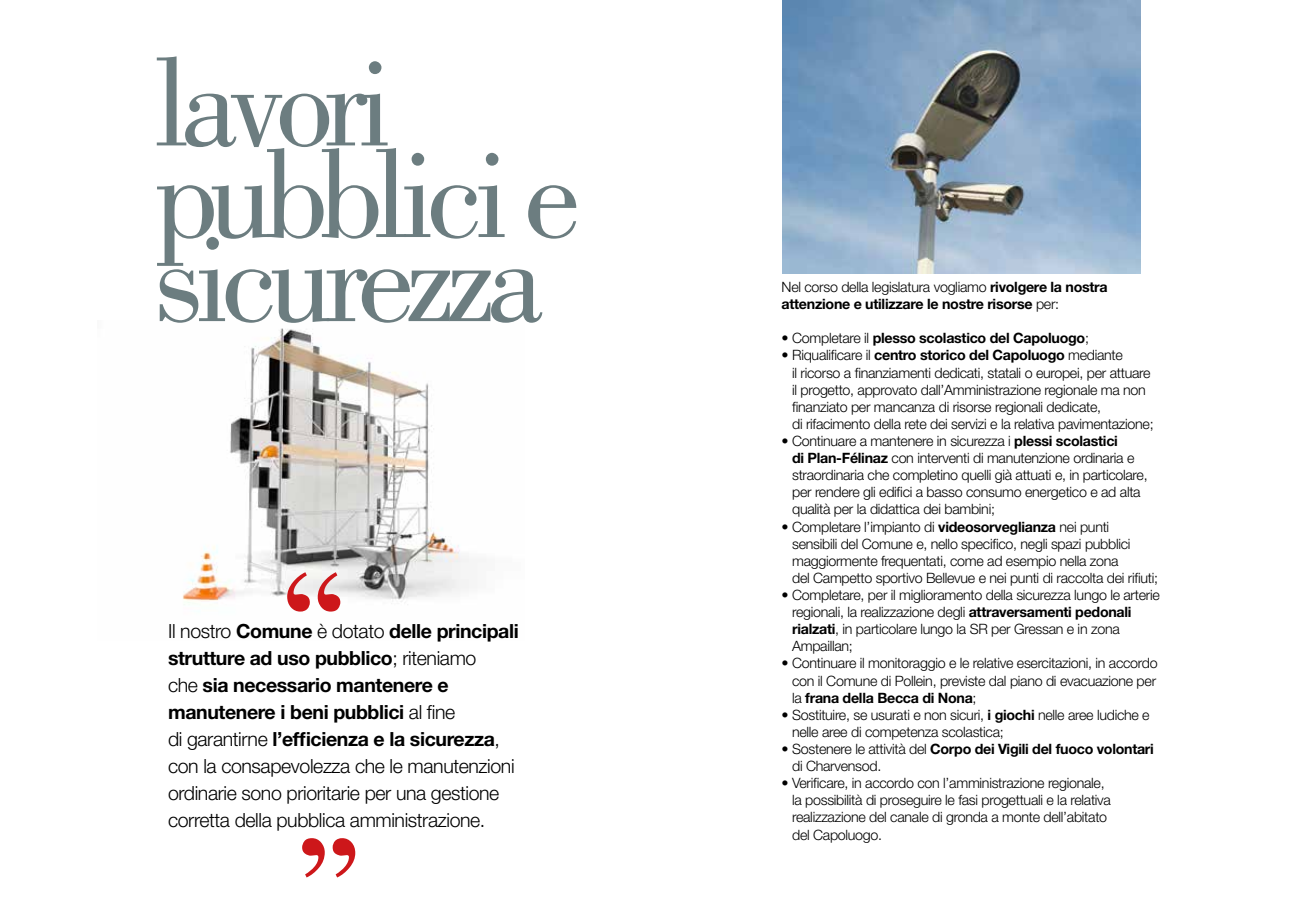
<style>
.page{position:relative;width:1302px;height:919px;background:#fff}
.page>*{position:absolute;margin:0;border:0;box-sizing:border-box;transform-origin:0 0}
.t1{font:127.5px/91.5px "Bodoni";letter-spacing:-.07em;color:#6c7d80}
.t2{font:300 19.5px/27px "Helvetica Neue";letter-spacing:-.02em;color:#000}
.t3{font:300 14.25px/17.1px "Helvetica Neue";letter-spacing:-.02em;color:#000}
.t4{font:700 14.25px/17.1px "Helvetica Neue";letter-spacing:-.02em;color:#000}
.s1{font-weight:700}
.s2{font-weight:300}
</style>
<div class="page">
<img style="left:182px;top:328px;width:287px;height:284px">
<svg style="left:287px;top:572px;width:23px;height:39px"></svg>
<svg style="left:318px;top:572px;width:22px;height:39px"></svg>
<svg style="left:332px;top:838px;width:23px;height:39px"></svg>
<svg style="left:302px;top:838px;width:23px;height:39px"></svg>
<img style="left:782px;top:0;width:358px;height:274px">
<h1 class="t1" style="left:154px;top:58px;width:428px">lavori pubblici e</h1>
<h1 class="t1" style="left:154px;top:233px;width:390px">sicurezza</h1>
<p class="t2" style="left:168px;top:616px;width:352px">Il nostro <span class="s1">Comune</span> è dotato <span class="s1">delle principali strutture ad uso pubblico</span>; riteniamo<br>che <span class="s1">sia necessario mantenere e manutenere i beni pubblici</span> al fine<br>di garantirne <span class="s1">l’efficienza e la sicurezza</span>, con la consapevolezza che le manutenzioni ordinarie sono prioritarie per una gestione corretta della pubblica amministrazione.</p>
<p class="t4" style="left:781px;top:278px;width:327px"><span class="s2">Nel corso della legislatura vogliamo</span> rivolgere la nostra attenzione e utilizzare le nostre risorse <span class="s2">per:</span></p>
<p class="t4" style="left:781px;top:329px;width:309px"><span class="s2">• Completare il</span> plesso scolastico del Capoluogo<span class="s2">;</span></p>
<p class="t3" style="left:792px;top:346px;width:363px;text-indent:-11px">• Riqualificare il <span class="s1">centro storico del Capoluogo</span> mediante<br>il ricorso a finanziamenti dedicati, statali o europei, per attuare il progetto, approvato dall’Amministrazione regionale ma non finanziato per mancanza di risorse regionali dedicate,<br>di rifacimento della rete dei servizi e la relativa pavimentazione;</p>
<p class="t3" style="left:792px;top:432px;width:357px;text-indent:-11px">• Continuare a mantenere in sicurezza i <span class="s1">plessi scolastici<br>di Plan-Félinaz</span> con interventi di manutenzione ordinaria e straordinaria che completino quelli già attuati e, in particolare, per rendere gli edifici a basso consumo energetico e ad alta qualità per la didattica dei bambini;</p>
<p class="t3" style="left:792px;top:517px;width:367px;text-indent:-11px">• Completare l’impianto di <span class="s1">videosorveglianza</span> nei punti<br>sensibili del Comune e, nello specifico, negli spazi pubblici maggiormente frequentati, come ad esempio nella zona<br>del Campetto sportivo Bellevue e nei punti di raccolta dei rifiuti;</p>
<p class="t3" style="left:792px;top:586px;width:369px;text-indent:-11px">• Completare, per il miglioramento della sicurezza lungo le arterie regionali, la realizzazione degli <span class="s1">attraversamenti pedonali rialzati</span>, in particolare lungo la SR per Gressan e in zona Ampaillan;</p>
<p class="t3" style="left:792px;top:654px;width:367px;text-align:justify;text-indent:-11px">• Continuare il monitoraggio e le relative esercitazioni, in accordo con il Comune di Pollein, previste dal piano di evacuazione per la <span class="s1">frana della Becca di Nona</span>;</p>
<p class="t3" style="left:792px;top:705px;width:359px;text-indent:-11px">• Sostituire, se usurati e non sicuri, <span class="s1">i giochi</span> nelle aree ludiche e nelle aree di competenza scolastica;</p>
<p class="t3" style="left:792px;top:740px;width:363px;text-indent:-11px">• Sostenere le attività del <span class="s1">Corpo dei Vigili del fuoco volontari </span>di Charvensod.</p>
<p class="t3" style="left:792px;top:774px;width:320px;text-indent:-11px">• Verificare, in accordo con l’amministrazione regionale, la possibilità di proseguire le fasi progettuali e la relativa realizzazione del canale di gronda a monte dell’abitato del Capoluogo.</p>
</div>
